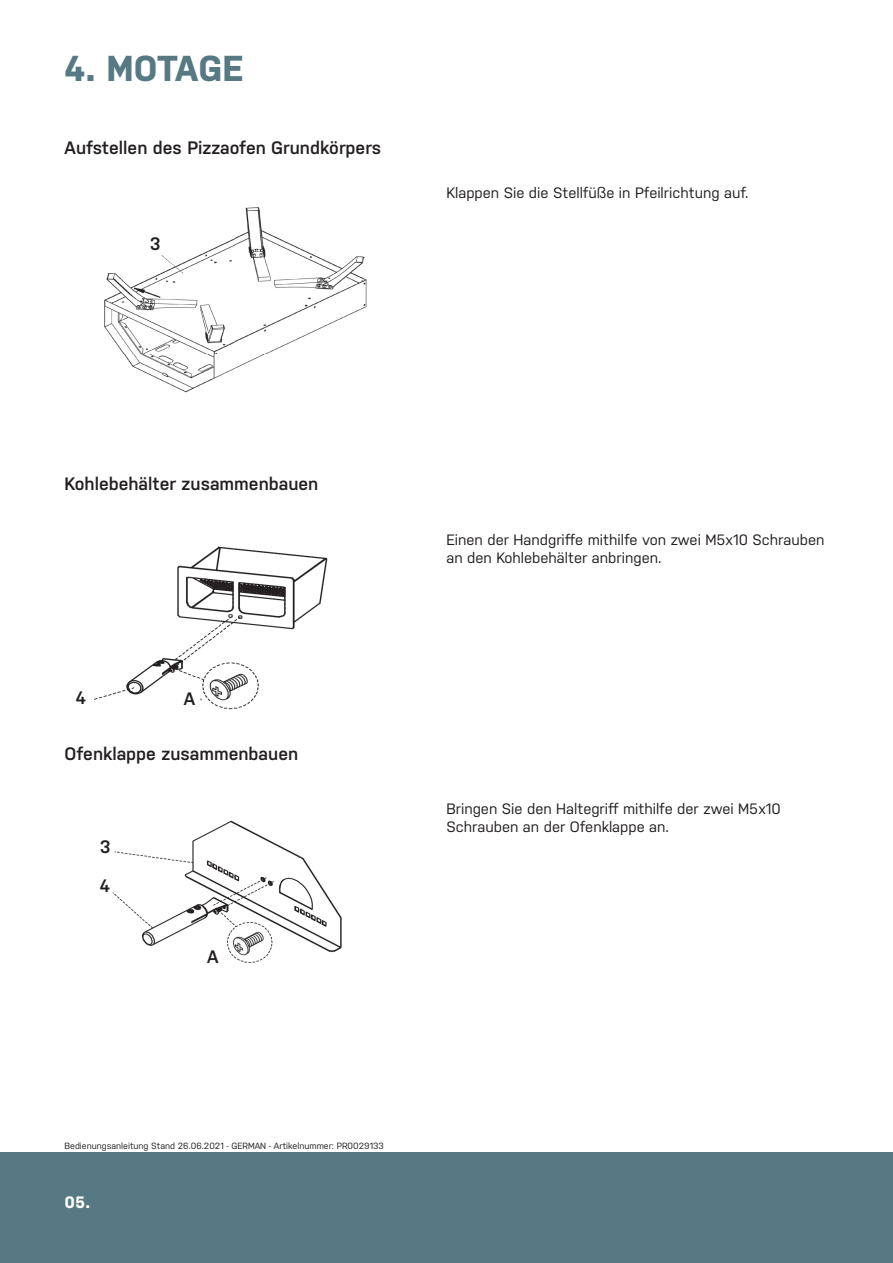
<style>
.page{position:relative;width:893px;height:1263px;background:#fff}
.page>*{position:absolute;margin:0;border:0;box-sizing:border-box;transform-origin:0 0}
.t1{font:700 36px "Nudista";color:#577983}
.t2{font:600 18px/38.7px "Nudista";color:#231f20}
.t3{font:700 16.5px "Nudista";color:#fff}
.t4{font:15px/18px "Nudista";color:#231f20}
.t5{font:9px "Nudista";color:#231f20}
</style>
<div class="page">
<div style="left:0;top:1152px;width:893px;height:111px;background:#577983"></div>
<img style="left:104px;top:207px;width:263px;height:186px">
<img style="left:94px;top:546px;width:234px;height:164px">
<img style="left:112px;top:820px;width:230px;height:143px">
<h1 class="t1" style="left:65px;top:47px;width:180px">4. MOTAGE</h1>
<p class="t2" style="left:65px;top:128px;width:318px">Aufstellen des Pizzaofen Grundkörpers</p>
<p class="t2" style="left:150px;top:224px;width:12px">3</p>
<p class="t4" style="left:446px;top:184px;width:304px">Klappen Sie die Stellfüße in Pfeilrichtung auf.</p>
<p class="t2" style="left:65px;top:464px;width:255px">Kohlebehälter zusammenbauen</p>
<p class="t2" style="left:76px;top:678px;width:12px">4</p>
<p class="t2" style="left:184px;top:679px;width:13px">A</p>
<p class="t2" style="left:65px;top:734px;width:235px">Ofenklappe zusammenbauen</p>
<p class="t2" style="left:100px;top:827px;width:12px">3<br>4</p>
<p class="t2" style="left:207px;top:937px;width:13px">A</p>
<p class="t4" style="left:446px;top:530px;width:380px">Einen der Handgriffe mithilfe von zwei M5x10 Schrauben an den Kohlebehälter anbringen.</p>
<p class="t4" style="left:446px;top:800px;width:336px">Bringen Sie den Haltegriff mithilfe der zwei M5x10<br>Schrauben an der Ofenklappe an.</p>
<p class="t5" style="left:65px;top:1141px;width:321px">Bedienungsanleitung Stand 26.06.2021 - GERMAN - Artikelnummer: PR0029133</p>
<p class="t3" style="left:65px;top:1192px;width:27px">05.</p>
</div>
